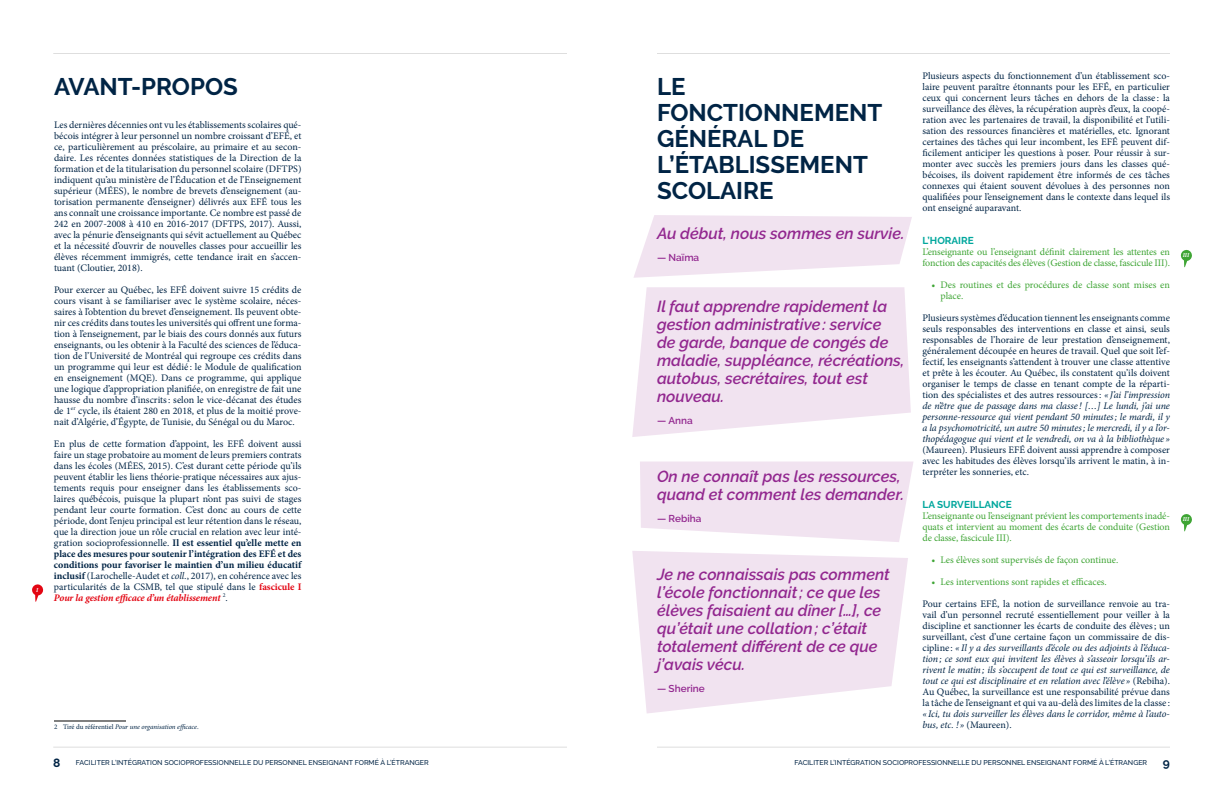
<style>
.page{position:relative;width:1224px;height:792px;background:#fff}
.page>*{position:absolute;margin:0;border:0;box-sizing:border-box;transform-origin:0 0}
.t1{font:700 24px/26px "Raleway";color:#002445}
.t2{font:italic 600 16px/18px "Raleway";color:#92278f}
.t3{font:700 12px "Raleway";color:#002445}
.t4{font:10px/11px "Minion Pro";color:#002445;text-align:justify}
.t5{font:10px/11px "Minion Pro";letter-spacing:-.01em;color:#3fa535}
.t6{font:italic 10px/11px "Minion Pro";letter-spacing:-.005em;color:#002445}
.t7{font:600 10px "Raleway";color:#92278f}
.t8{font:700 10px "Raleway";color:#00a79d}
.t9{font:500 7px "Raleway";color:#002445}
.t10{font:italic 7px "Minion Pro";letter-spacing:-.01em;color:#002445}
.t11{font:italic 700 6px "Minion Pro";letter-spacing:-.01em;color:#fff}
.s1{font-weight:700}
.s2{font-style:italic}
.s3{font-weight:700;color:#e30613}
.s4{font-weight:700;font-style:italic;color:#e30613}
.s5{font-style:normal}
</style>
<div class="page">
<hr style="left:53px;top:53px;width:514px;height:1px;background:#dedede">
<hr style="left:53px;top:747px;width:514px;height:1px;background:#dedede">
<hr style="left:657px;top:53px;width:513px;height:1px;background:#dedede">
<hr style="left:657px;top:747px;width:513px;height:1px;background:#dedede">
<svg style="left:634px;top:215px;width:278px;height:63px"></svg>
<svg style="left:640px;top:462px;width:273px;height:80px;background:#f2e6f1"></svg>
<svg style="left:632px;top:287px;width:279px;height:150px;background:#f2e6f1"></svg>
<svg style="left:632px;top:551px;width:276px;height:163px;fill:#f1e3f0"></svg>
<hr style="left:54px;top:721px;width:72px;height:1px;background:#000">
<svg style="left:1181px;top:250px;width:11px;height:17px"></svg>
<svg style="left:1181px;top:514px;width:11px;height:18px"></svg>
<svg style="left:32px;top:584px;width:11px;height:18px"></svg>
<p class="t11" style="left:36px;top:585px;width:4px">I</p>
<h1 class="t1" style="left:54px;top:73px;width:185px">AVANT-PROPOS</h1>
<p class="t4" style="left:54px;top:119px;width:249px">Les dernières décennies ont vu les établissements scolaires qué&shy;bécois intégrer à leur personnel un nombre croissant d’EFÉ, et ce, particulièrement au préscolaire, au primaire et au secon&shy;daire. Les récentes données statistiques de la Direction de la formation et de la titularisation du personnel scolaire (DFTPS) indiquent qu’au ministère de l’Éducation et de l’Enseignement supérieur (MÉES), le nombre de brevets d’enseignement (au&shy;torisation permanente d’enseigner) délivrés aux EFÉ tous les ans connaît une croissance importante. Ce nombre est passé de 242 en 2007-2008 à 410 en 2016-2017 (DFTPS, 2017). Aussi, avec la pénurie d’enseignants qui sévit actuellement au Québec et la nécessité d’ouvrir de nouvelles classes pour accueillir les élèves récemment immigrés, cette tendance irait en s’accen&shy;tuant (Cloutier, 2018).</p>
<p class="t4" style="left:54px;top:284px;width:249px">Pour exercer au Québec, les EFÉ doivent suivre 15 crédits de cours visant à se familiariser avec le système scolaire, néces&shy;saires à l’obtention du brevet d’enseignement. Ils peuvent obte&shy;nir ces crédits dans toutes les universités qui offrent une forma&shy;tion à l’enseignement, par le biais des cours donnés aux futurs enseignants, ou les obtenir à la Faculté des sciences de l’éduca&shy;tion de l’Université de Montréal qui regroupe ces crédits dans un programme qui leur est dédié : le Module de qualification en enseignement (MQE). Dans ce programme, qui applique une logique d’appropriation planifiée, on enregistre de fait une hausse du nombre d’inscrits: selon le vice-décanat des études de 1<sup>er</sup> cycle, ils étaient 280 en 2018, et plus de la moitié prove&shy;nait d’Algérie, d’Égypte, de Tunisie, du Sénégal ou du Maroc.</p>
<p class="t4" style="left:54px;top:438px;width:249px">En plus de cette formation d’appoint, les EFÉ doivent aussi faire un stage probatoire au moment de leurs premiers contrats dans les écoles (MÉES, 2015). C’est durant cette période qu’ils peuvent établir les liens théorie-pratique nécessaires aux ajus&shy;tements requis pour enseigner dans les établissements sco&shy;laires québécois, puisque la plupart n’ont pas suivi de stages pendant leur courte formation. C’est donc au cours de cette période, dont l’enjeu principal est leur rétention dans le réseau, que la direction joue un rôle crucial en relation avec leur inté&shy;gration socioprofessionnelle. <span class="s1">Il est essentiel qu’elle mette en place des mesures pour soutenir l’intégration des EFÉ et des conditions pour favoriser le maintien d’un milieu éducatif inclusif</span> (Larochelle-Audet et <span class="s2">coll.</span>, 2017), en cohérence avec les particularités de la CSMB, tel que stipulé dans le <span class="s3">fascicule I </span><span class="s4">Pour la gestion efficace d’un établissement</span> <sup>2</sup>.</p>
<p class="t10" style="left:54px;top:722px;width:146px"><span class="s5">2 Tiré du référentiel</span> Pour une organisation efficace<span class="s5">.</span></p>
<h1 class="t1" style="left:657px;top:73px;width:227px">LE<br>FONCTIONNEMENT<br>GÉNÉRAL DE<br>L’ÉTABLISSEMENT<br>SCOLAIRE</h1>
<h2 class="t2" style="left:657px;top:224px;width:249px">Au début, nous sommes en survie.</h2>
<p class="t7" style="left:657px;top:251px;width:44px">— Naïma</p>
<h2 class="t2" style="left:657px;top:297px;width:249px">Il faut apprendre rapidement la gestion administrative: service<br>de garde, banque de congés de maladie, suppléance, récréations, autobus, secrétaires, tout est nouveau.</h2>
<p class="t7" style="left:657px;top:414px;width:37px">— Anna</p>
<h2 class="t2" style="left:657px;top:467px;width:249px">On ne connaît pas les ressources, quand et comment les demander.</h2>
<p class="t7" style="left:657px;top:512px;width:46px">— Rebiha</p>
<h2 class="t2" style="left:657px;top:565px;width:234px">Je ne connaissais pas comment l’école fonctionnait; ce que les élèves faisaient au dîner […], ce qu’était une collation; c’était totalement différent de ce que j’avais vécu.</h2>
<p class="t7" style="left:657px;top:682px;width:49px">— Sherine</p>
<p class="t4" style="left:922px;top:71px;width:249px">Plusieurs aspects du fonctionnement d’un établissement sco&shy;laire peuvent paraître étonnants pour les EFÉ, en particulier ceux qui concernent leurs tâches en dehors de la classe : la surveillance des élèves, la récupération auprès d’eux, la coopé&shy;ration avec les partenaires de travail, la disponibilité et l’utili&shy;sation des ressources financières et matérielles, etc. Ignorant certaines des tâches qui leur incombent, les EFÉ peuvent dif&shy;ficilement anticiper les questions à poser. Pour réussir à sur&shy;monter avec succès les premiers jours dans les classes qué&shy;bécoises, ils doivent rapidement être informés de ces tâches connexes qui étaient souvent dévolues à des personnes non qualifiées pour l’enseignement dans le contexte dans lequel ils ont enseigné auparavant.</p>
<p class="t8" style="left:922px;top:235px;width:53px">L’HORAIRE</p>
<p class="t5" style="left:922px;top:247px;width:249px">L’enseignante ou l’enseignant définit clairement les attentes en fonction des capacités des élèves (Gestion de classe, fascicule III).</p>
<p class="t5" style="left:940px;top:280px;width:231px;text-indent:-9px">• Des routines et des procédures de classe sont mises en place.</p>
<p class="t4" style="left:922px;top:313px;width:249px">Plusieurs systèmes d’éducation tiennent les enseignants comme seuls responsables des interventions en classe et ainsi, seuls responsables de l’horaire de leur prestation d’enseignement, généralement découpée en heures de travail. Quel que soit l’ef&shy;fectif, les enseignants s’attendent à trouver une classe attentive et prête à les écouter. Au Québec, ils constatent qu’ils doivent organiser le temps de classe en tenant compte de la réparti&shy;tion des spécialistes et des autres ressources: <span class="s2">« J’ai l’impression de n’être que de passage dans ma classe ! […] Le lundi, j’ai une personne-ressource qui vient pendant 50 minutes; le mardi, il y a la psychomotricité, un autre 50 minutes; le mercredi, il y a l’or&shy;thopédagogue qui vient et le vendredi, on va à la bibliothèque »</span></p>
<p class="t4" style="left:922px;top:445px;width:249px">(Maureen). Plusieurs EFÉ doivent aussi apprendre à composer avec les habitudes des élèves lorsqu’ils arrivent le matin, à in&shy;terpréter les sonneries, etc.</p>
<p class="t8" style="left:922px;top:499px;width:91px">LA SURVEILLANCE</p>
<p class="t5" style="left:922px;top:511px;width:249px;text-align:justify">L’enseignante ou l’enseignant prévient les comportements inadé&shy;quats et intervient au moment des écarts de conduite (Gestion de classe, fascicule III).</p>
<p class="t5" style="left:932px;top:555px;width:188px">• Les élèves sont supervisés de façon continue.</p>
<p class="t5" style="left:932px;top:577px;width:177px">• Les interventions sont rapides et efficaces.</p>
<p class="t4" style="left:922px;top:599px;width:249px">Pour certains EFÉ, la notion de surveillance renvoie au tra&shy;vail d’un personnel recruté essentiellement pour veiller à la discipline et sanctionner les écarts de conduite des élèves; un surveillant, c’est d’une certaine façon un commissaire de dis&shy;cipline : <span class="s2">« Il y a des surveillants d’école ou des adjoints à l’éduca&shy;tion; ce sont eux qui invitent les élèves à s’asseoir lorsqu’ils ar&shy;rivent le matin; ils s’occupent de tout ce qui est surveillance, de tout ce qui est disciplinaire et en relation avec l’élève»</span> (Rebiha).<br>Au Québec, la surveillance est une responsabilité prévue dans la tâche de l’enseignant et qui va au-delà des limites de la classe :</p>
<p class="t6" style="left:922px;top:709px;width:249px">« Ici, tu dois surveiller les élèves dans le corridor, même à l’auto&shy;bus, etc. ! » <span class="s5">(Maureen).</span></p>
<p class="t3" style="left:53px;top:756px;width:9px">8</p>
<p class="t9" style="left:76px;top:759px;width:354px">FACILITER L’INTÉGRATION SOCIOPROFESSIONNELLE DU PERSONNEL ENSEIGNANT FORMÉ À L’ÉTRANGER</p>
<p class="t9" style="left:794px;top:759px;width:354px">FACILITER L’INTÉGRATION SOCIOPROFESSIONNELLE DU PERSONNEL ENSEIGNANT FORMÉ À L’ÉTRANGER</p>
<p class="t3" style="left:1163px;top:756px;width:9px">9</p>
<p class="t11" style="left:1183px;top:251px;width:8px">III</p>
<p class="t11" style="left:1183px;top:515px;width:8px">III</p>
</div>
